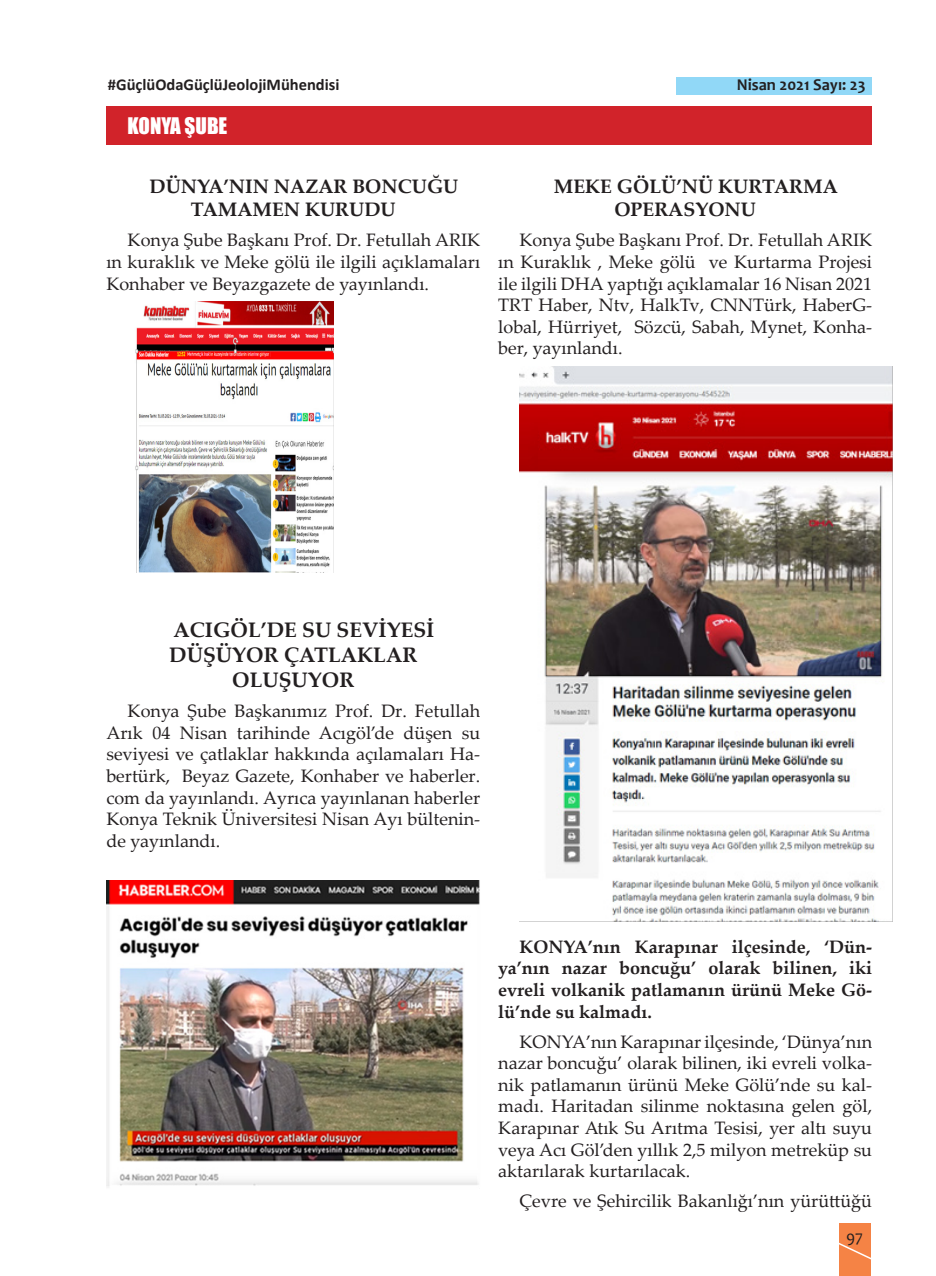
<style>
.page{position:relative;width:936px;height:1276px;background:#fff}
.page>*{position:absolute;margin:0;border:0;box-sizing:border-box;transform-origin:0 0}
._02_metin{font:700 21px "Palatino Linotype";color:#231f20}
._02_metin-2{font:21px "Impact";color:#fff}
._02_metin-3{font:700 19.5px/23.4px "Palatino Linotype";color:#231f20}
._02_metin-4{font:18px/21.6px "Palatino Linotype";color:#231f20;text-align:justify}
._02_metin-5{font:700 18px/21.6px "Palatino Linotype";color:#231f20;text-align:justify}
.t1{font:700 16.5px "Calibri";color:#231f20}
.t2{font:700 16.5px "Candara";color:#231f20}
.t3{font:16.5px "Candara";color:#231f20}
</style>
<div class="page">
<div style="left:838px;top:1222px;width:32px;height:54px;background:#f58345"></div>
<svg style="left:838px;top:1239px;width:33px;height:22px"></svg>
<div style="left:676px;top:77px;width:196px;height:17px;background:#91d8f7"></div>
<div style="left:106px;top:106px;width:766px;height:38px;background:#d1232a"></div>
<img style="left:135px;top:302px;width:198px;height:271px">
<img style="left:106px;top:880px;width:374px;height:307px">
<img style="left:519px;top:366px;width:374px;height:556px">
<p class="t1" style="left:108px;top:73px;width:233px">#GüçlüOdaGüçlüJeolojiMühendisi</p>
<p class="t2" style="left:736px;top:75px;width:130px">Nisan 2021 Sayı: 23</p>
<p class="_02_metin-2" style="left:128px;top:109px;width:101px">KONYA ŞUBE</p>
<p class="_02_metin-3" style="left:191px;top:174px;width:269px;text-indent:-41px">DÜNYA’NIN NAZAR BONCUĞU<br>TAMAMEN KURUDU</p>
<p class="_02_metin-4" style="left:106px;top:229px;width:375px;text-indent:21px">Konya Şube Başkanı Prof. Dr. Fetullah ARIK ın kuraklık ve Meke gölü ile ilgili açıklamaları Konhaber ve Beyazgazete de yayınlandı.</p>
<p class="_02_metin-3" style="left:614px;top:174px;width:225px;text-indent:-60px">MEKE GÖLÜ’NÜ KURTARMA<br>OPERASYONU</p>
<p class="_02_metin-4" style="left:498px;top:229px;width:375px;text-indent:21px">Konya Şube Başkanı Prof. Dr. Fetullah ARIK ın Kuraklık , Meke gölü ve Kurtarma Projesi ile ilgili DHA yaptığı açıklamalar 16 Nisan 2021<br>TRT Haber, Ntv, HalkTv, CNNTürk, HaberG&shy;lobal, Hürriyet, Sözcü, Sabah, Mynet, Konha&shy;ber, yayınlandı.</p>
<p class="_02_metin" style="left:173px;top:614px;width:262px">ACIGÖL’DE SU SEVİYESİ</p>
<p class="_02_metin" style="left:169px;top:640px;width:249px">DÜŞÜYOR ÇATLAKLAR</p>
<p class="_02_metin" style="left:232px;top:665px;width:124px">OLUŞUYOR</p>
<p class="_02_metin-4" style="left:106px;top:699px;width:375px;text-indent:21px">Konya Şube Başkanımız Prof. Dr. Fetullah Arık 04 Nisan tarihinde Acıgöl’de düşen su seviyesi ve çatlaklar hakkında açılamaları Ha&shy;bertürk, Beyaz Gazete, Konhaber ve haberler. com da yayınlandı. Ayrıca yayınlanan haberler Konya Teknik Üniversitesi Nisan Ayı bültenin&shy;de yayınlandı.</p>
<p class="_02_metin-5" style="left:498px;top:935px;width:375px;text-indent:21px">KONYA’nın Karapınar ilçesinde, ‘Dün&shy;ya’nın nazar boncuğu’ olarak bilinen, iki evreli volkanik patlamanın ürünü Meke Gö&shy;lü’nde su kalmadı.</p>
<p class="_02_metin-4" style="left:498px;top:1030px;width:375px;text-indent:21px">KONYA’nın Karapınar ilçesinde, ‘Dünya’nın nazar boncuğu’ olarak bilinen, iki evreli volka&shy;nik patlamanın ürünü Meke Gölü’nde su kal&shy;madı. Haritadan silinme noktasına gelen göl, Karapınar Atık Su Arıtma Tesisi, yer altı suyu veya Acı Göl’den yıllık 2,5 milyon metreküp su aktarılarak kurtarılacak.</p>
<p class="_02_metin-4" style="left:519px;top:1189px;width:354px">Çevre ve Şehircilik Bakanlığı’nın yürüttüğü</p>
<p class="t3" style="left:846px;top:1226px;width:18px">97</p>
</div>
